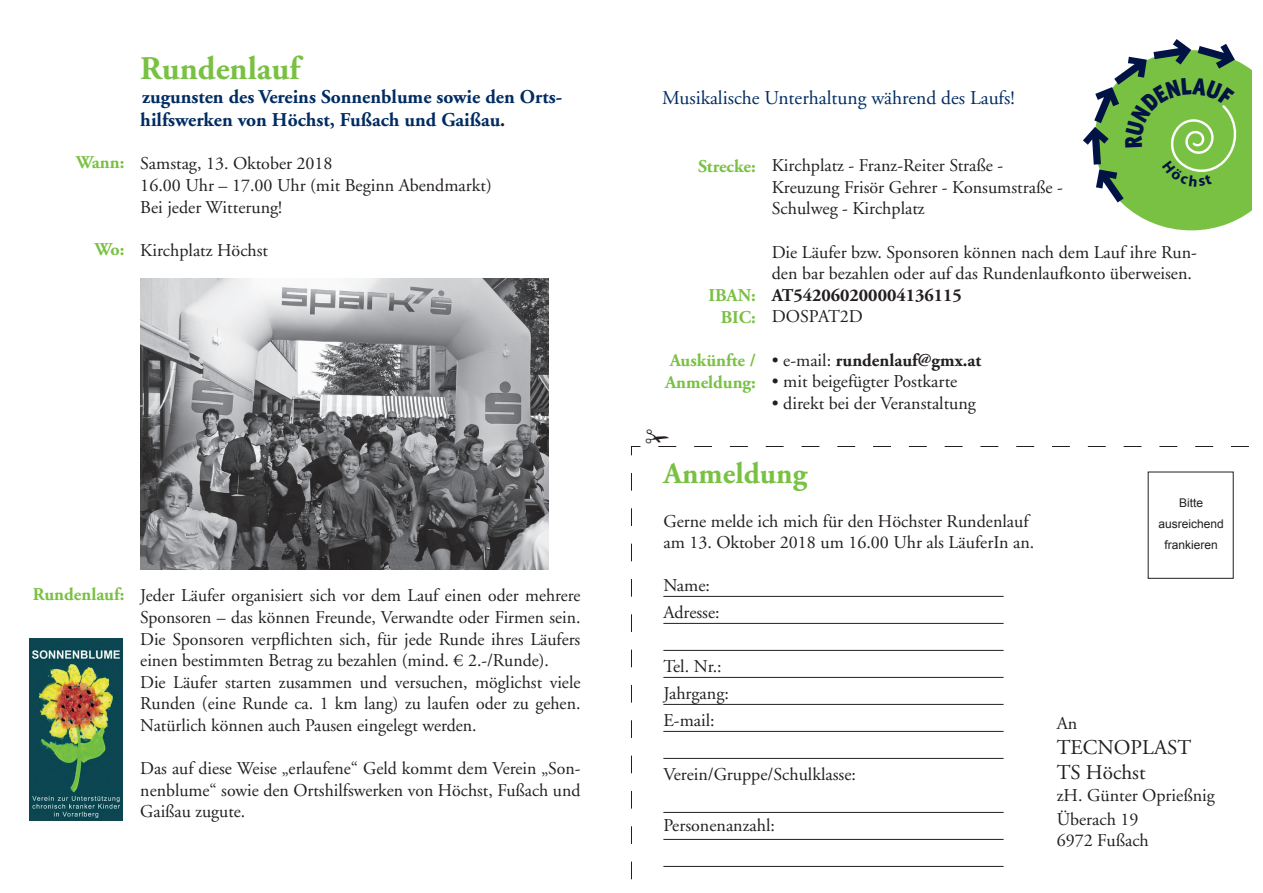
<style>
.page{position:relative;width:1263px;height:893px;background:#fff}
.page>*{position:absolute;margin:0;border:0;box-sizing:border-box;transform-origin:0 0}
.t1{font:700 33px "Adobe Garamond";color:#79c142}
.t2{font:700 30px "Adobe Garamond";color:#79c142}
.t3{font:21px/25.2px "Adobe Garamond";color:#231f20}
.t4{font:700 19.5px/23.4px "Adobe Garamond";color:#002c62}
.t5{font:19.5px "Adobe Garamond";color:#002c62}
.t6{font:18px/21.6px "Adobe Garamond";color:#231f20}
.t7{font:700 18px/21.6px "Adobe Garamond";color:#79c142;text-align:right}
.t8{font:700 18px "Adobe Garamond";color:#231f20}
.t9{font:12px/21px "Arial";color:#231f20;text-align:center}
.s1{color:#231f20}
.s2{font-weight:400}
</style>
<div class="page">
<svg style="left:631px;top:446px;width:603px;height:434px"></svg>
<hr style="left:663px;top:596px;width:340px;height:1px;background:#231f20">
<hr style="left:663px;top:623px;width:340px;height:1px;background:#231f20">
<hr style="left:663px;top:650px;width:340px;height:1px;background:#231f20">
<hr style="left:663px;top:677px;width:340px;height:1px;background:#231f20">
<hr style="left:663px;top:704px;width:340px;height:1px;background:#231f20">
<hr style="left:663px;top:731px;width:340px;height:1px;background:#231f20">
<hr style="left:663px;top:758px;width:340px;height:1px;background:#231f20">
<hr style="left:663px;top:812px;width:340px;height:1px;background:#231f20">
<hr style="left:663px;top:839px;width:340px;height:1px;background:#231f20">
<hr style="left:663px;top:866px;width:340px;height:1px;background:#231f20">
<img style="left:140px;top:279px;width:408px;height:291px">
<img style="left:29px;top:639px;width:93px;height:181px">
<svg style="left:646px;top:446px;width:603px;height:1px"></svg>
<svg style="left:1083px;top:39px;width:168px;height:191px"></svg>
<p class="t7" style="left:76px;top:152px;width:50px">Wann:</p>
<p class="t7" style="left:95px;top:238px;width:31px">Wo:</p>
<h1 class="t1" style="left:140px;top:49px;width:161px">Rundenlauf</h1>
<p class="t4" style="left:140px;top:85px;width:423px">zugunsten des Vereins Sonnenblume sowie den Orts&shy;hilfswerken von Höchst, Fußach und Gaißau<span class="s1">.</span></p>
<p class="t6" style="left:140px;top:153px;width:353px">Samstag, 13. Oktober 2018<br>16.00 Uhr – 17.00 Uhr (mit Beginn Abendmarkt)<br>Bei jeder Witterung!</p>
<p class="t6" style="left:140px;top:239px;width:129px">Kirchplatz Höchst</p>
<p class="t7" style="left:33px;top:584px;width:93px">Rundenlauf:</p>
<p class="t6" style="left:140px;top:585px;width:442px">Jeder Läufer organisiert sich vor dem Lauf einen oder mehrere Sponsoren – das können Freunde, Verwandte oder Firmen sein.<br>Die Sponsoren verpflichten sich, für jede Runde ihres Läufers einen bestimmten Betrag zu bezahlen (mind. € 2.-/Runde).<br>Die Läufer starten zusammen und versuchen, möglichst viele Runden (eine Runde ca. 1 km lang) zu laufen oder zu gehen.<br>Natürlich können auch Pausen eingelegt werden.</p>
<p class="t6" style="left:140px;top:758px;width:442px;text-align:justify">Das auf diese Weise „erlaufene“ Geld kommt dem Verein „Son&shy;nenblume“ sowie den Ortshilfswerken von Höchst, Fußach und Gaißau zugute.</p>
<p class="t5" style="left:662px;top:86px;width:354px">Musikalische Unterhaltung während des Laufs!</p>
<p class="t7" style="left:698px;top:155px;width:59px">Strecke:</p>
<p class="t7" style="left:708px;top:285px;width:49px">IBAN:<br>BIC:</p>
<p class="t7" style="left:665px;top:349px;width:92px;text-align:left">Auskünfte /<br>Anmeldung:</p>
<p class="t6" style="left:772px;top:155px;width:292px">Kirchplatz - Franz-Reiter Straße -<br>Kreuzung Frisör Gehrer - Konsumstraße -<br>Schulweg - Kirchplatz</p>
<p class="t6" style="left:772px;top:241px;width:427px">Die Läufer bzw. Sponsoren können nach dem Lauf ihre Run&shy;den bar bezahlen oder auf das Rundenlaufkonto überweisen.</p>
<p class="t8" style="left:772px;top:284px;width:192px">AT542060200004136115</p>
<p class="t6" style="left:772px;top:306px;width:93px">DOSPAT2D</p>
<p class="t8" style="left:772px;top:349px;width:211px"><span class="s2">• e-mail:</span> rundenlauf@gmx.at</p>
<p class="t6" style="left:772px;top:371px;width:187px">• mit beigefügter Postkarte</p>
<p class="t6" style="left:772px;top:392px;width:206px">• direkt bei der Veranstaltung</p>
<h2 class="t2" style="left:663px;top:456px;width:145px">Anmeldung</h2>
<p class="t6" style="left:663px;top:510px;width:372px">Gerne melde ich mich für den Höchster Rundenlauf am 13. Oktober 2018 um 16.00 Uhr als LäuferIn an.</p>
<p class="t6" style="left:663px;top:572px;width:58px;line-height:27px">Name:<br>Adresse:</p>
<p class="t6" style="left:663px;top:653px;width:67px;line-height:27px">Tel. Nr.:<br>Jahrgang:<br>E-mail:</p>
<p class="t6" style="left:663px;top:764px;width:194px">Verein/Gruppe/Schulklasse:</p>
<p class="t6" style="left:663px;top:815px;width:113px">Personenanzahl:</p>
<p class="t9" style="left:1158px;top:493px;width:67px">Bitte ausreichend frankieren</p>
<p class="t6" style="left:1057px;top:712px;width:22px">An</p>
<p class="t3" style="left:1057px;top:734px;width:136px">TECNOPLAST<br>TS Höchst</p>
<p class="t6" style="left:1057px;top:783px;width:160px;line-height:24px">zH. Günter Oprießnig<br>Überach 19</p>
<p class="t6" style="left:1057px;top:830px;width:94px">6972 Fußach</p>
</div>
